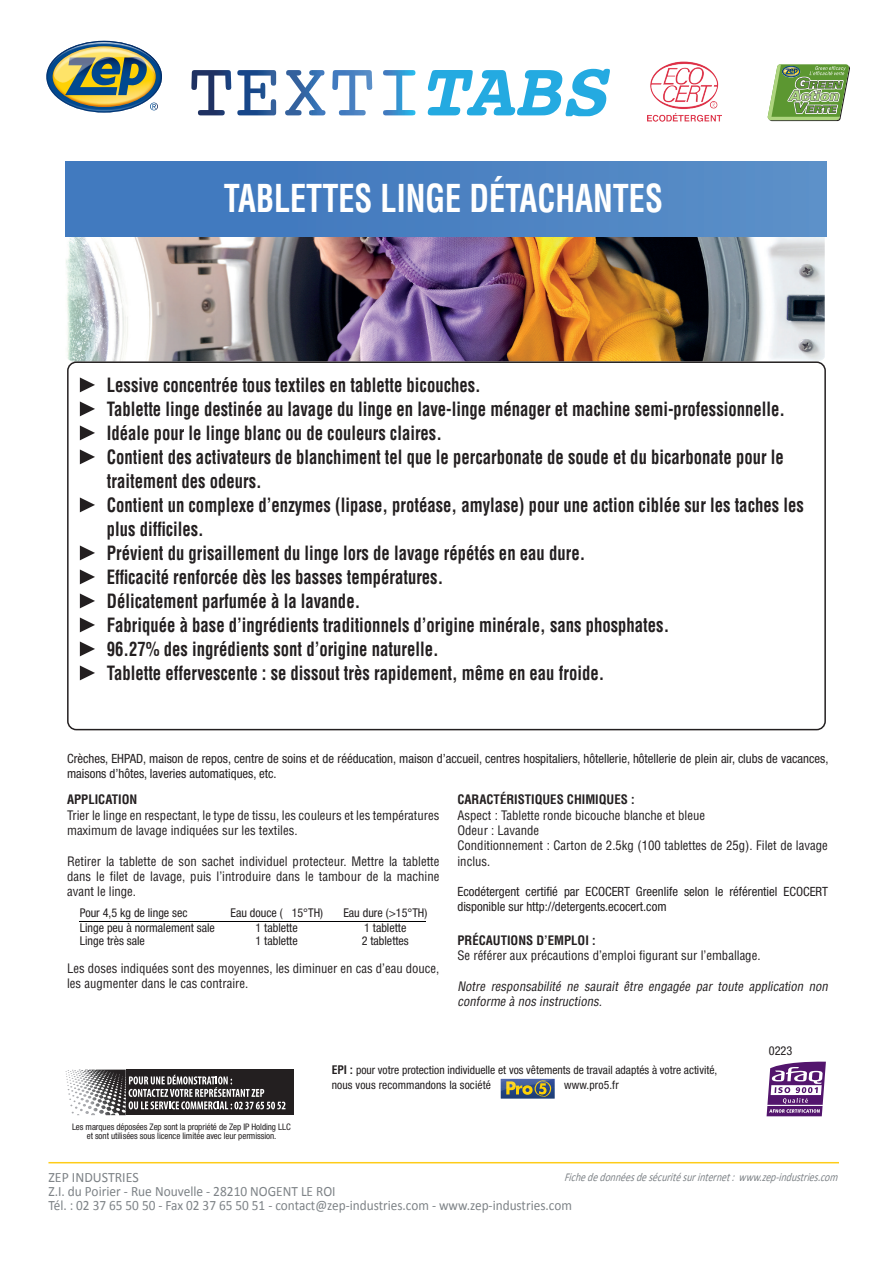
<style>
.page{position:relative;width:893px;height:1263px;background:#fff}
.page>*{position:absolute;margin:0;border:0;box-sizing:border-box;transform-origin:0 0}
.t1{font:700 condensed 37.5px "Helvetica LT Std";color:#fff;scale:.86 1}
.t2{font:700 condensed 19.2px/24px "Helvetica LT Std";color:#231f20;scale:.87 1}
.t3{font:14.25px/14.2px "Calibri";color:#7e8387}
.t4{font:condensed 12.75px/15.3px "Helvetica LT Std";color:#231f20}
.t5{font:condensed 12.75px/15.3px "Helvetica Neue LT Std";color:#231f20}
.t6{font:italic condensed 12.75px/15.3px "Helvetica LT Std";color:#231f20}
.t7{font:700 condensed 12.75px "Helvetica LT Std";color:#231f20}
.t8{font:condensed 12.3px "Helvetica Neue LT Std";color:#231f20}
.t9{font:condensed 12px/14.7px "Helvetica Neue LT Std";color:#231f20}
.t10{font:italic 12px "Calibri";color:#7e8387;scale:.82 1}
.t11{font:condensed 11.55px/15px "Helvetica Neue LT Std";color:#231f20}
.t12{font:condensed 9px/9px "Helvetica Neue LT Std";letter-spacing:-.005em;color:#231f20;text-align:center}
.s1{font-family:"Helvetica Neue LT Std"}
.s2{font-family:"Helvetica LT Std";font-weight:700}
</style>
<div class="page">
<hr style="left:48px;top:1162px;width:791px;height:1px;background:#fecc18">
<img style="left:48px;top:42px;width:113px;height:69px">
<img style="left:65px;top:236px;width:760px;height:125px">
<svg style="left:766px;top:1061px;width:60px;height:56px"></svg>
<hr style="left:767px;top:1105px;width:56px;height:1px;background:#fff">
<div style="left:126px;top:1069px;width:167px;height:46px;background:#231f20"></div>
<svg style="left:79px;top:1069px;width:206px;height:46px"></svg>
<svg style="left:501px;top:1079px;width:54px;height:19px"></svg>
<div style="left:65px;top:162px;width:761px;height:74px;background:linear-gradient(to right,#3c75bd,#5a8fc8)"></div>
<svg style="left:80px;top:377px;width:15px;height:15px"></svg>
<svg style="left:80px;top:401px;width:15px;height:15px"></svg>
<svg style="left:80px;top:425px;width:15px;height:15px"></svg>
<svg style="left:80px;top:449px;width:15px;height:15px"></svg>
<svg style="left:80px;top:497px;width:15px;height:15px"></svg>
<svg style="left:80px;top:545px;width:15px;height:15px"></svg>
<svg style="left:80px;top:569px;width:15px;height:15px"></svg>
<svg style="left:80px;top:593px;width:15px;height:15px"></svg>
<svg style="left:80px;top:617px;width:15px;height:15px"></svg>
<svg style="left:80px;top:641px;width:15px;height:15px"></svg>
<svg style="left:80px;top:665px;width:15px;height:15px"></svg>
<div style="left:67px;top:361px;width:759px;height:369px;border:2px solid #231f20;border-radius:9px"></div>
<svg style="left:768px;top:64px;width:82px;height:57px;background:#8aae6d"></svg>
<img style="left:783px;top:67px;width:16px;height:5px">
<svg style="left:191px;top:70px;width:40px;height:45px"></svg>
<svg style="left:237px;top:70px;width:39px;height:45px"></svg>
<svg style="left:285px;top:70px;width:40px;height:45px"></svg>
<svg style="left:332px;top:70px;width:40px;height:45px"></svg>
<svg style="left:383px;top:70px;width:32px;height:45px"></svg>
<svg style="left:428px;top:69px;width:182px;height:47px"></svg>
<img style="left:648px;top:61px;width:74px;height:61px">
<hr style="left:79px;top:921px;width:346px;height:1px;background:#000001">
<h1 class="t1" style="left:224px;top:175px;width:512px">TABLETTES LINGE DÉTACHANTES</h1>
<p class="t2" style="left:107px;top:373px;width:802px">Lessive concentrée tous textiles en tablette bicouches.<br>Tablette linge destinée au lavage du linge en lave-linge ménager et machine semi-professionnelle.<br>Idéale pour le linge blanc ou de couleurs claires.<br>Contient des activateurs de blanchiment tel que le percarbonate de soude et du bicarbonate pour le traitement des odeurs.<br>Contient un complexe d’enzymes (lipase, protéase, amylase) pour une action ciblée sur les taches les plus difficiles.<br>Prévient du grisaillement du linge lors de lavage répétés en eau dure.<br>Efficacité renforcée dès les basses températures.<br>Délicatement parfumée à la lavande.<br>Fabriquée à base d’ingrédients traditionnels d’origine minérale, sans phosphates.<br>96.27% des ingrédients sont d’origine naturelle.<br>Tablette effervescente : se dissout très rapidement, même en eau froide.</p>
<p class="t5" style="left:67px;top:750px;width:763px">Crèches, EHPAD, maison de repos, centre de soins et de rééducation, maison d’accueil, centres hospitaliers, hôtellerie, hôtellerie de plein air, clubs de vacances, maisons d’hôtes, laveries automatiques, etc.</p>
<p class="t7" style="left:457px;top:792px;width:179px">CARACTÉRISTIQUES CHIMIQUES :</p>
<p class="t4" style="left:457px;top:807px;width:372px">Aspect : Tablette ronde bicouche blanche et bleue<br>Odeur : Lavande<br>Conditionnement : Carton de 2.5kg (100 tablettes de 25g). Filet de lavage inclus<span class="s1">.</span></p>
<p class="t5" style="left:457px;top:884px;width:372px">Ecodétergent certifié par ECOCERT Greenlife selon le référentiel ECOCERT disponible sur http://detergents.ecocert.com</p>
<p class="t7" style="left:457px;top:932px;width:140px">PRÉCAUTIONS D’EMPLOI :</p>
<p class="t4" style="left:457px;top:948px;width:305px">Se référer aux précautions d’emploi figurant sur l’emballage.</p>
<p class="t6" style="left:457px;top:978px;width:375px">Notre responsabilité ne saurait être engagée par toute application non conforme à nos instructions.</p>
<p class="t7" style="left:67px;top:792px;width:72px">APPLICATION</p>
<p class="t4" style="left:67px;top:807px;width:374px">Trier le linge en respectant, le type de tissu, les couleurs et les températures maximum de lavage indiquées sur les textiles.</p>
<p class="t4" style="left:67px;top:853px;width:374px;text-align:justify">Retirer la tablette de son sachet individuel protecteur. Mettre la tablette dans le filet de lavage, puis l’introduire dans le tambour de la machine avant le linge.</p>
<p class="t9" style="left:80px;top:905px;width:137px">Pour 4,5 kg de linge sec<br>Linge peu à normalement sale</p>
<p class="t9" style="left:230px;top:905px;width:94px">Eau douce ( 15°TH)</p>
<p class="t9" style="left:343px;top:905px;width:85px">Eau dure (&gt;15°TH)</p>
<p class="t9" style="left:256px;top:920px;width:44px">1 tablette</p>
<p class="t9" style="left:362px;top:921px;width:49px;line-height:13.4px">1 tablette<br>2 tablettes</p>
<p class="t9" style="left:80px;top:933px;width:67px">Linge très sale</p>
<p class="t9" style="left:256px;top:933px;width:44px">1 tablette</p>
<p class="t4" style="left:67px;top:960px;width:374px">Les doses indiquées sont des moyennes, les diminuer en cas d’eau douce, les augmenter dans le cas contraire.</p>
<p class="t12" style="left:72px;top:1122px;width:220px">Les marques déposées Zep sont la propriété de Zep IP Holding LLC et sont utilisées sous licence limitée avec leur permission.</p>
<p class="t11" style="left:332px;top:1063px;width:387px"><span class="s2">EPI :</span> pour votre protection individuelle et vos vêtements de travail adaptés à votre activité, nous vous recommandons la société</p>
<p class="t11" style="left:564px;top:1078px;width:56px">www.pro5.fr</p>
<p class="t8" style="left:769px;top:1043px;width:25px">0223</p>
<p class="t10" style="left:564px;top:1168px;width:340px">Fichededonnéesdesécuritésurinternet:www.zep-industries.com</p>
<p class="t3" style="left:48px;top:1169px;width:525px">ZEP INDUSTRIES<br>Z.I. du Poirier - Rue Nouvelle - 28210 NOGENT LE ROI<br>Tél. : 02 37 65 50 50 - Fax 02 37 65 50 51 - contact@zep-industries.com - www.zep-industries.com</p>
</div>
